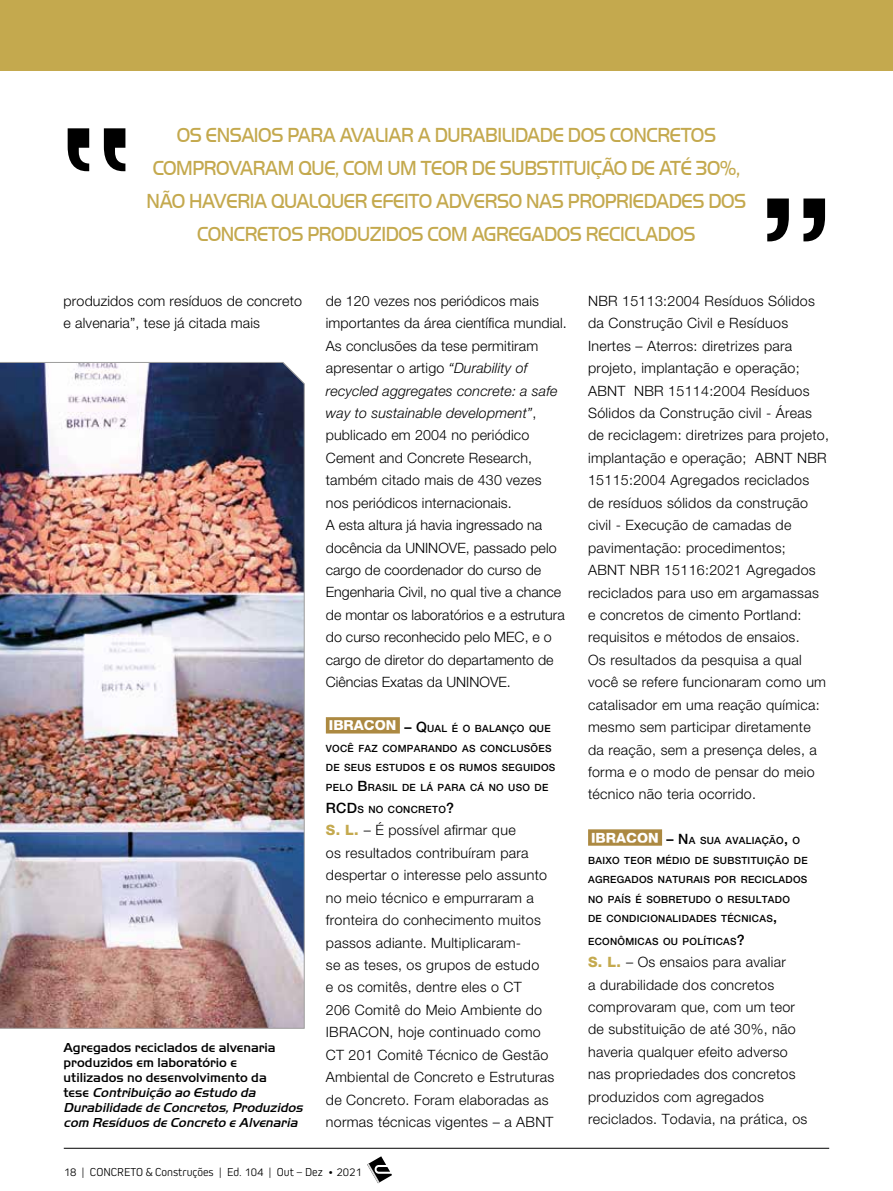
<style>
.page{position:relative;width:893px;height:1191px;background:#fff}
.page>*{position:absolute;margin:0;border:0;box-sizing:border-box;transform-origin:0 0}
.t1{font:144.9px "AF Interface Two";color:#000}
.t2{font:21px/33px "Handel Got D Ligh";letter-spacing:-.02em;color:#c4a94e;text-align:center;scale:.9 1}
.t3{font:300 14.25px/22.5px "Helvetica Neue LT Std";letter-spacing:.02em;color:#000}
.t4{font:300 14.25px/22.5px "Helvetica Neue LT Std";color:#000}
.t5{font:500 14.25px "Helvetica Neue LT Std";color:#000}
.t6{font:500 13.5px/15px "Handel Got D";color:#000}
.t7{font:300 12px "Kiro";color:#000}
.t8{font:500 10.05px/19.5px "Helvetica Neue LT Std";letter-spacing:.03em;color:#000}
.s1{font-style:italic}
.s2{font-size:14.25px}
.s3{font-weight:800;color:#c4a94e}
</style>
<div class="page">
<svg style="left:367px;top:1156px;width:25px;height:27px"></svg>
<hr style="left:64px;top:1148px;width:765px;height:1px;background:#000">
<div style="left:0;top:0;width:893px;height:70px;background:#c4a94e"></div>
<div style="left:327px;top:718px;width:71px;height:14px;background:#ac8941"></div>
<div style="left:326px;top:717px;width:74px;height:16px;border:3px solid #ac8941"></div>
<div style="left:590px;top:831px;width:71px;height:13px;background:#ac8941"></div>
<div style="left:588px;top:829px;width:74px;height:16px;border:3px solid #ac8941"></div>
<img style="left:0;top:362px;width:305px;height:667px">
<h1 class="t1" style="left:60px;top:83px;width:76px">“</h1>
<h2 class="t2" style="left:147px;top:118px;width:668px">OS ENSAIOS PARA AVALIAR A DURABILIDADE DOS CONCRETOS<br>COMPROVARAM QUE, COM UM TEOR DE SUBSTITUIÇÃO DE ATÉ 30%,<br>NÃO HAVERIA QUALQUER EFEITO ADVERSO NAS PROPRIEDADES DOS</h2>
<h2 class="t2" style="left:197px;top:217px;width:555px">CONCRETOS PRODUZIDOS COM AGREGADOS RECICLADOS</h2>
<p class="t3" style="left:64px;top:289px;width:240px">produzidos com resíduos de concreto e alvenaria”, tese já citada mais</p>
<p class="t4" style="left:326px;top:289px;width:242px">de 120 vezes nos periódicos mais importantes da área científica mundial.<br>As conclusões da tese permitiram apresentar o artigo <span class="s1">“Durability of recycled aggregates concrete: a safe way to sustainable development”</span>, publicado em 2004 no periódico Cement and Concrete Research, também citado mais de 430 vezes nos periódicos internacionais.<br>A esta altura já havia ingressado na docência da UNINOVE, passado pelo cargo de coordenador do curso de Engenharia Civil, no qual tive a chance de montar os laboratórios e a estrutura do curso reconhecido pelo MEC, e o cargo de diretor do departamento de Ciências Exatas da UNINOVE.</p>
<p class="t8" style="left:326px;top:718px;width:231px"><sup>IBRACON</sup> <span class="s2">– Q</span>UAL É O BALANÇO QUE<br>VOCÊ FAZ COMPARANDO AS CONCLUSÕES<br>DE SEUS ESTUDOS E OS RUMOS SEGUIDOS<br>PELO <span class="s2">B</span>RASIL DE LÁ PARA CÁ NO USO DE</p>
<p class="t5" style="left:326px;top:799px;width:11px">RCD</p>
<p class="t8" style="left:357px;top:799px;width:98px">S NO CONCRETO<span class="s2">?</span></p>
<p class="t3" style="left:326px;top:818px;width:230px"><span class="s3">S. L.</span> – É possível afirmar que<br>os resultados contribuíram para despertar o interesse pelo assunto no meio técnico e empurraram a fronteira do conhecimento muitos passos adiante. Multiplicaram-<br>se as teses, os grupos de estudo<br>e os comitês, dentre eles o CT<br>206 Comitê do Meio Ambiente do<br>IBRACON, hoje continuado como<br>CT 201 Comitê Técnico de Gestão<br>Ambiental de Concreto e Estruturas de Concreto. Foram elaboradas as normas técnicas vigentes – a ABNT</p>
<p class="t6" style="left:64px;top:1039px;width:244px">Agregados reciclados de alvenaria produzidos em laboratório e<br>utilizados no desenvolvimento da<br>t e s e <span class="s1">Contribuição ao Estudo da Durabilidade de Concretos,Produzidos com Resíduos de Concreto e Alvenaria</span></p>
<p class="t7" style="left:64px;top:1164px;width:300px">18 | CONCRETO &amp; Construções | Ed. 104 | Out – Dez • 2021</p>
<p class="t3" style="left:588px;top:289px;width:242px">NBR 15113:2004 Resíduos Sólidos da Construção Civil e Resíduos Inertes – Aterros: diretrizes para projeto, implantação e operação; ABNT NBR 15114:2004 Resíduos Sólidos da Construção civil - Áreas de reciclagem: diretrizes para projeto, implantação e operação; ABNT NBR 15115:2004 Agregados reciclados<br>de resíduos sólidos da construção civil - Execução de camadas de pavimentação: procedimentos;<br>ABNT NBR 15116:2021 Agregados reciclados para uso em argamassas e concretos de cimento Portland: requisitos e métodos de ensaios.<br>Os resultados da pesquisa a qual você se refere funcionaram como um catalisador em uma reação química: mesmo sem participar diretamente da reação, sem a presença deles, a forma e o modo de pensar do meio técnico não teria ocorrido.</p>
<p class="t8" style="left:588px;top:830px;width:221px"><sup>IBRACON</sup> <span class="s2">– N</span>A SUA AVALIAÇÃO<span class="s2">,</span> O<br>BAIXO TEOR MÉDIO DE SUBSTITUIÇÃO DE<br>AGREGADOS NATURAIS POR RECICLADOS<br>NO PAÍS É SOBRETUDO O RESULTADO<br>DE CONDICIONALIDADES TÉCNICAS<span class="s2">,</span></p>
<p class="t8" style="left:588px;top:931px;width:158px">ECONÔMICAS OU POLÍTICAS<span class="s2">?</span></p>
<p class="t3" style="left:588px;top:950px;width:221px"><span class="s3">S. L.</span> – Os ensaios para avaliar<br>a durabilidade dos concretos comprovaram que, com um teor de substituição de até 30%, não haveria qualquer efeito adverso nas propriedades dos concretos produzidos com agregados reciclados. Todavia, na prática, os</p>
</div>
